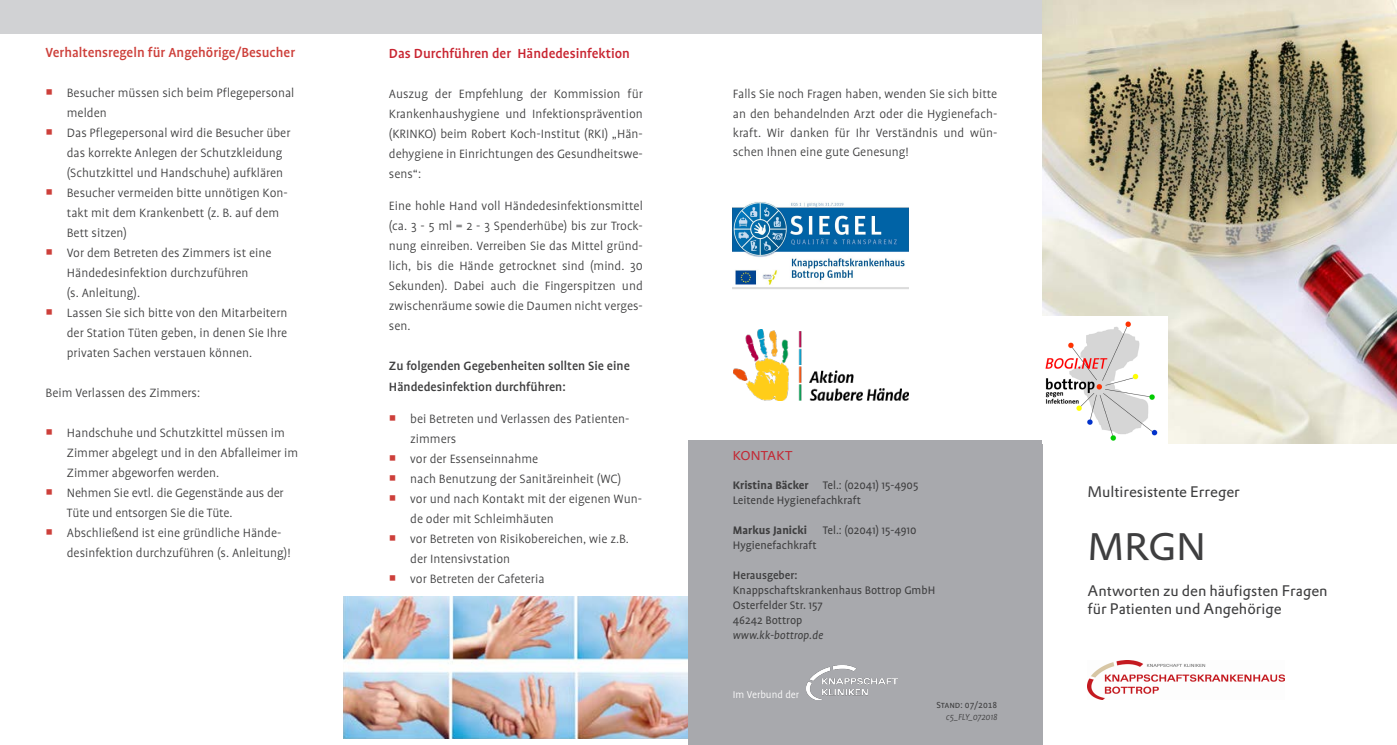
<style>
.page{position:relative;width:1397px;height:745px;background:#fff}
.page>*{position:absolute;margin:0;border:0;box-sizing:border-box;transform-origin:0 0}
.t1{font:37.5px "DTL Prokyon TOT";color:#3e3e3f}
.t2{font:15px "DTL Prokyon TOT";color:#3e3e3f}
.Fließtext{font:500 15px "Profile";color:#cd3f3a}
.Fließtext-2{font:500 15px "Profile";color:#c82430}
.Fließtext-3{font:300 13.75px/20px "Profile";color:#3e3e3f}
.Zwischen-Headline{font:300 13.75px/19.4px "Profile";color:#3e3e3f;text-align:justify}
.Fließtext-4{font:500 13.75px "Profile";color:#3e3e3f}
.Fließtext-5{font:12.5px "Profile";color:#3e3e3f}
.t3{font:italic 12.5px "Profile";color:#3e3e3f}
.Fließtext-6{font:700 12.5px "Profile";color:#3e3e3f}
.t4{font:500 12.5px "Profile";color:#3e3e3f}
.t5{font:12.5px "DTL Prokyon TOT";color:#c32834}
.t6{font:300 11.25px "Profile";color:#fff}
.Bildunterschrift{font:10px "Profile SC";color:#3e3e3f}
.Bildunterschrift-2{font:italic 300 10px "Profile";letter-spacing:-.005em;color:#3e3e3f}
.s1{font-weight:700}
</style>
<div class="page">
<div style="left:0;top:0;width:1042px;height:34px;background:#d1d2d4"></div>
<div style="left:687px;top:440px;width:355px;height:304px;background:#a8a9ad"></div>
<img style="left:1042px;top:0;width:354px;height:443px">
<img style="left:1042px;top:316px;width:125px;height:127px">
<img style="left:344px;top:596px;width:343px;height:141px">
<img style="left:1087px;top:660px;width:197px;height:39px">
<img style="left:806px;top:665px;width:91px;height:34px">
<img style="left:733px;top:329px;width:175px;height:71px">
<img style="left:732px;top:202px;width:176px;height:87px">
<p class="Fließtext" style="left:46px;top:44px;width:251px">Verhaltensregeln für Angehörige/Besucher</p>
<p class="Fließtext-3" style="left:67px;top:83px;width:229px">Besucher müssen sich beim Pflegepersonal melden</p>
<p class="Fließtext-3" style="left:67px;top:123px;width:225px">Das Pflegepersonal wird die Besucher über das korrekte Anlegen der Schutzkleidung (Schutzkittel und Handschuhe) aufklären</p>
<p class="Fließtext-3" style="left:67px;top:183px;width:222px">Besucher vermeiden bitte unnötigen Kon&shy;takt mit dem Krankenbett (z. B. auf dem<br>Bett sitzen)</p>
<p class="Fließtext-3" style="left:67px;top:243px;width:206px">Vor dem Betreten des Zimmers ist eine<br>Händedesinfektion durchzuführen<br>(s. Anleitung).</p>
<p class="Fließtext-3" style="left:67px;top:303px;width:222px;text-align:justify">Lassen Sie sich bitte von den Mitarbeitern der Station Tüten geben, in denen Sie Ihre privaten Sachen verstauen können.</p>
<p class="Fließtext-3" style="left:46px;top:383px;width:156px">Beim Verlassen des Zimmers:</p>
<p class="Fließtext-3" style="left:67px;top:423px;width:233px">Handschuhe und Schutzkittel müssen im<br>Zimmer abgelegt und in den Abfalleimer im<br>Zimmer abgeworfen werden.</p>
<p class="Fließtext-3" style="left:67px;top:483px;width:218px">Nehmen Sie evtl. die Gegenstände aus der<br>Tüte und entsorgen Sie die Tüte.</p>
<p class="Fließtext-3" style="left:67px;top:523px;width:225px">Abschließend ist eine gründliche Hände&shy;desinfektion durchzuführen (s. Anleitung)!</p>
<p class="Fließtext-2" style="left:389px;top:45px;width:242px">Das Durchführen der Händedesinfektion</p>
<p class="Fließtext-3" style="left:389px;top:83px;width:255px;text-align:justify">Auszug der Empfehlung der Kommission für Krankenhaushygiene und Infektionsprävention (KRINKO) beim Robert Koch-Institut (RKI) „Hän&shy;dehygiene in Einrichtungen des Gesundheitswe&shy;sens“:</p>
<p class="Fließtext-3" style="left:389px;top:196px;width:255px;text-align:justify">Eine hohle Hand voll Händedesinfektionsmittel (ca. 3 - 5 ml = 2 - 3 Spenderhübe) bis zur Trock&shy;nung einreiben. Verreiben Sie das Mittel gründ&shy;lich, bis die Hände getrocknet sind (mind. 30<br>Sekunden). Dabei auch die Fingerspitzen und zwischenräume sowie die Daumen nicht verges&shy;sen.</p>
<p class="Fließtext-4" style="left:389px;top:359px;width:242px">Zu folgenden Gegebenheiten sollten Sie eine</p>
<p class="Fließtext-4" style="left:389px;top:379px;width:178px">Händedesinfektion durchführen:</p>
<p class="Fließtext-3" style="left:410px;top:408px;width:221px">bei Betreten und Verlassen des Patienten&shy;zimmers</p>
<p class="Fließtext-3" style="left:410px;top:448px;width:129px">vor der Essenseinnahme</p>
<p class="Fließtext-3" style="left:410px;top:468px;width:212px">nach Benutzung der Sanitäreinheit (WC)</p>
<p class="Fließtext-3" style="left:410px;top:488px;width:233px">vor und nach Kontakt mit der eigenen Wun&shy;de oder mit Schleimhäuten</p>
<p class="Fließtext-3" style="left:410px;top:528px;width:220px">vor Betreten von Risikobereichen, wie z.B. der Intensivstation</p>
<p class="Fließtext-3" style="left:410px;top:568px;width:136px">vor Betreten der Cafeteria</p>
<p class="Zwischen-Headline" style="left:732px;top:84px;width:266px">Falls Sie noch Fragen haben, wenden Sie sich bitte an den behandelnden Arzt oder die Hygienefach&shy;kraft. Wir danken für Ihr Verständnis und wün&shy;schen Ihnen eine gute Genesung!</p>
<p class="t5" style="left:732px;top:447px;width:61px">KONTAKT</p>
<p class="Fließtext-5" style="left:732px;top:478px;width:187px"><span class="s1">Kristina Bäcker</span> Tel.: (02041) 15-4905</p>
<p class="Fließtext-5" style="left:732px;top:493px;width:130px">Leitende Hygienefachkraft</p>
<p class="Fließtext-6" style="left:732px;top:523px;width:76px">Markus Janicki</p>
<p class="Fließtext-5" style="left:822px;top:523px;width:95px">Tel.: (02041) 15-4910</p>
<p class="Fließtext-5" style="left:732px;top:538px;width:85px">Hygienefachkraft</p>
<p class="t4" style="left:732px;top:568px;width:66px">Herausgeber:</p>
<p class="Fließtext-5" style="left:732px;top:583px;width:204px">Knappschaftskrankenhaus Bottrop GmbH</p>
<p class="Fließtext-5" style="left:732px;top:598px;width:91px">Osterfelder Str. 157</p>
<p class="Fließtext-5" style="left:732px;top:613px;width:71px">46242 Bottrop</p>
<p class="t3" style="left:732px;top:628px;width:92px">www.kk-bottrop.de</p>
<p class="t6" style="left:732px;top:688px;width:68px">Im Verbund der</p>
<p class="Bildunterschrift" style="left:936px;top:699px;width:62px">Stand: 07/2018</p>
<p class="Bildunterschrift-2" style="left:945px;top:711px;width:53px">c5_FLY_072018</p>
<p class="t2" style="left:1087px;top:482px;width:154px">Multiresistente Erreger</p>
<p class="t1" style="left:1087px;top:522px;width:120px">MRGN</p>
<p class="t2" style="left:1087px;top:581px;width:242px">Antworten zu den häufigsten Fragen</p>
<p class="t2" style="left:1087px;top:599px;width:196px">für Patienten und Angehörige</p>
</div>
